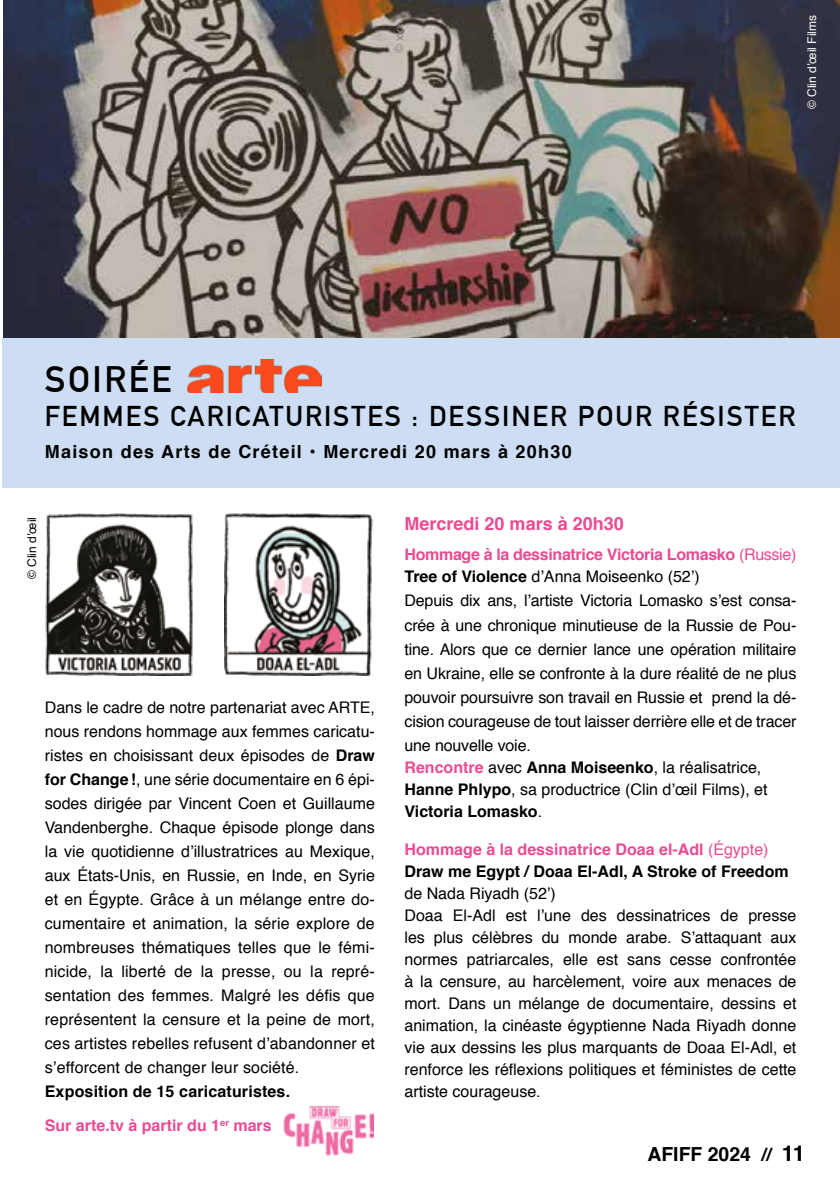
<style>
.page{position:relative;width:840px;height:1191px;background:#fff}
.page>*{position:absolute;margin:0;border:0;box-sizing:border-box;transform-origin:0 0}
.t1{font:700 36px "DIN Alternate";letter-spacing:.07em;color:#000}
.t2{font:700 28px "DIN Alternate";letter-spacing:.07em;color:#000}
.t3{font:700 19.4px "Helvetica";color:#000}
.t4{font:700 18px "Helvetica";letter-spacing:.07em;color:#000}
.t5{font:700 18px "Helvetica";color:#ea4b93}
.t6{font:16px/24px "Helvetica";color:#000;text-align:justify}
.t7{font:700 16px/22px "Helvetica";color:#000}
.t8{font:700 16px/22px "Helvetica";letter-spacing:-.02em;color:#ea4b93}
.t9{font:12px "Helvetica";color:#fff}
.t10{font:12px "Helvetica";color:#000}
.t11{font:12px "Helvetica";color:#878787}
.s1{font-weight:700}
.s2{color:#ea4b93}
.s3{font-weight:400}
.s4{color:#000}
.s5{font-weight:400;color:#000}
.s6{font-weight:700;color:#ea4b93}
.s7{font-weight:400;color:#ea4b93}
.s8{font-size:18px}
.s9{font-size:22px}
</style>
<div class="page">
<img style="left:3px;top:0;width:836px;height:338px">
<div style="left:2px;top:338px;width:837px;height:150px;background:#cdddf3"></div>
<img style="left:188px;top:360px;width:133px;height:32px">
<img style="left:283px;top:1106px;width:90px;height:50px">
<img style="left:45px;top:513px;width:148px;height:162px">
<img style="left:225px;top:513px;width:148px;height:162px">
<p class="t11" style="left:390px;top:53px;width:32px;rotate:-90deg">© xxx</p>
<p class="t9" style="left:802px;top:109px;width:96px;rotate:-90deg">© Clin d’œil Films</p>
<h1 class="t1" style="left:45px;top:352px;width:128px">SOIRÉE</h1>
<h2 class="t2" style="left:45px;top:395px;width:751px">FEMMES CARICATURISTES : DESSINER POUR RÉSISTER</h2>
<p class="t4" style="left:45px;top:437px;width:528px">Maison des Arts de Créteil • Mercredi 20 mars à 20h30</p>
<p class="t10" style="left:23px;top:579px;width:64px;rotate:-90deg">© Clin d’œil</p>
<p class="t6" style="left:45px;top:696px;width:331px">Dans le cadre de notre partenariat avec ARTE, nous rendons hommage aux femmes caricatu&shy;ristes en choisissant deux épisodes de <span class="s1">Draw for Change!</span>, une série documentaire en 6 épi&shy;sodes dirigée par Vincent Coen et Guillaume Vandenberghe. Chaque épisode plonge dans la vie quotidienne d’illustratrices au Mexique, aux États-Unis, en Russie, en Inde, en Syrie et en Égypte. Grâce à un mélange entre do&shy;cumentaire et animation, la série explore de nombreuses thématiques telles que le fémi&shy;nicide, la liberté de la presse, ou la repré&shy;sentation des femmes. Malgré les défis que représentent la censure et la peine de mort, ces artistes rebelles refusent d’abandonner et s’efforcent de changer leur société.</p>
<p class="t7" style="left:45px;top:1075px;width:247px;line-height:34px">Exposition de 15 caricaturistes.<br><span class="s2">Sur arte.tv à partir du 1</span><sup>er</sup> <span class="s2">mars</span></p>
<p class="t5" style="left:404px;top:509px;width:221px">Mercredi 20 mars à 20h30</p>
<p class="t8" style="left:404px;top:544px;width:393px">Hommage à la dessinatrice Victoria Lomasko <span class="s3">(Russie)<br></span><span class="s4">Tree of Violence</span> <span class="s5">d’Anna Moiseenko (52’)</span></p>
<p class="t6" style="left:404px;top:589px;width:393px">Depuis dix ans, l’artiste Victoria Lomasko s’est consa&shy;crée à une chronique minutieuse de la Russie de Pou&shy;tine. Alors que ce dernier lance une opération militaire en Ukraine, elle se confronte à la dure réalité de ne plus pouvoir poursuivre son travail en Russie et prend la dé&shy;cision courageuse de tout laisser derrière elle et de tracer une nouvelle voie.</p>
<p class="t6" style="left:404px;top:756px;width:364px;line-height:22px;text-align:left"><span class="s6">Rencontre</span> avec <span class="s1">Anna Moiseenko</span>, la réalisatrice,<br><span class="s1">Hanne Phlypo</span>, sa productrice (Clin d’œil Films), et<br><span class="s1">Victoria Lomasko</span>.</p>
<p class="t7" style="left:404px;top:838px;width:385px"><span class="s2">Hommage à la dessinatrice Doaa el-Adl</span> <span class="s7">(Égypte)<br></span>Draw me Egypt / Doaa El-Adl, A Stroke of Freedom</p>
<p class="t6" style="left:404px;top:882px;width:393px;line-height:22px;text-align:left">de Nada Riyadh (52’)<br>Doaa El-Adl est l’une des dessinatrices de presse les plus célèbres du monde arabe. S’attaquant aux normes patriarcales, elle est sans cesse confrontée à la censure, au harcèlement, voire aux menaces de mort. Dans un mélange de documentaire, dessins et animation, la cinéaste égyptienne Nada Riyadh donne vie aux dessins les plus marquants de Doaa El-Adl, et renforce les réflexions politiques et féministes de cette artiste courageuse.</p>
<p class="t3" style="left:647px;top:1138px;width:159px">AFIFF 2024 <span class="s8">//</span> <span class="s9">11</span></p>
</div>
